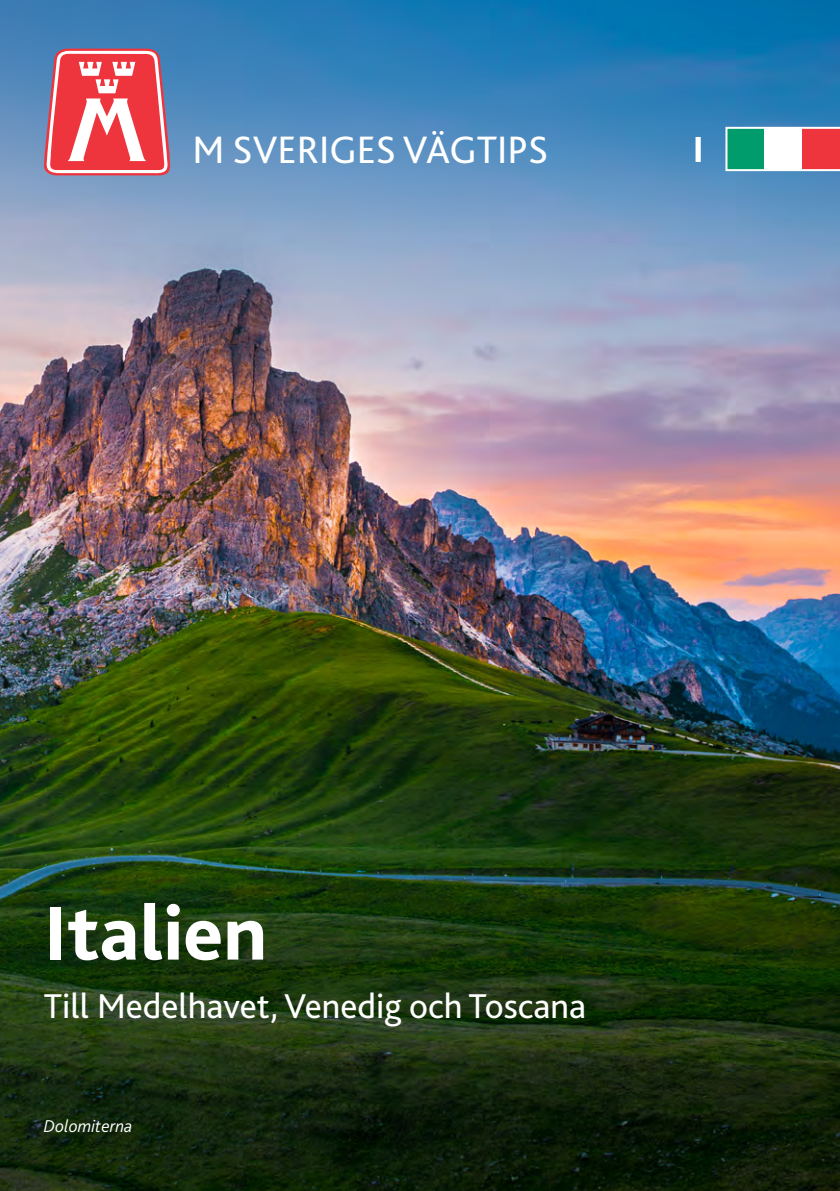
<style>
.page{position:relative;width:840px;height:1191px;background:#fff}
.page>*{position:absolute;margin:0;border:0;box-sizing:border-box;transform-origin:0 0}
.t1{font:800 80px "Bliss 2";color:#fff}
.t2{font:40px "Bliss 2";color:#fff}
.t3{font:800 38px "Bliss 2";color:#fff}
.t4{font:36px "Bliss 2";color:#fff}
.t5{font:italic 300 18px "Bliss 2";color:#fff}
</style>
<div class="page">
<img style="left:0;top:0;width:839px;height:1191px">
<svg style="left:44px;top:49px;width:126px;height:126px"></svg>
<svg style="left:725px;top:127px;width:114px;height:44px"></svg>
<p class="t2" style="left:192px;top:125px;width:357px">M SVERIGES VÄGTIPS</p>
<p class="t3" style="left:692px;top:126px;width:13px">I</p>
<h1 class="t1" style="left:44px;top:883px;width:225px">Italien</h1>
<p class="t4" style="left:44px;top:983px;width:543px">Till Medelhavet, Venedig och Toscana</p>
<p class="t5" style="left:44px;top:1114px;width:90px">Dolomiterna</p>
</div>
